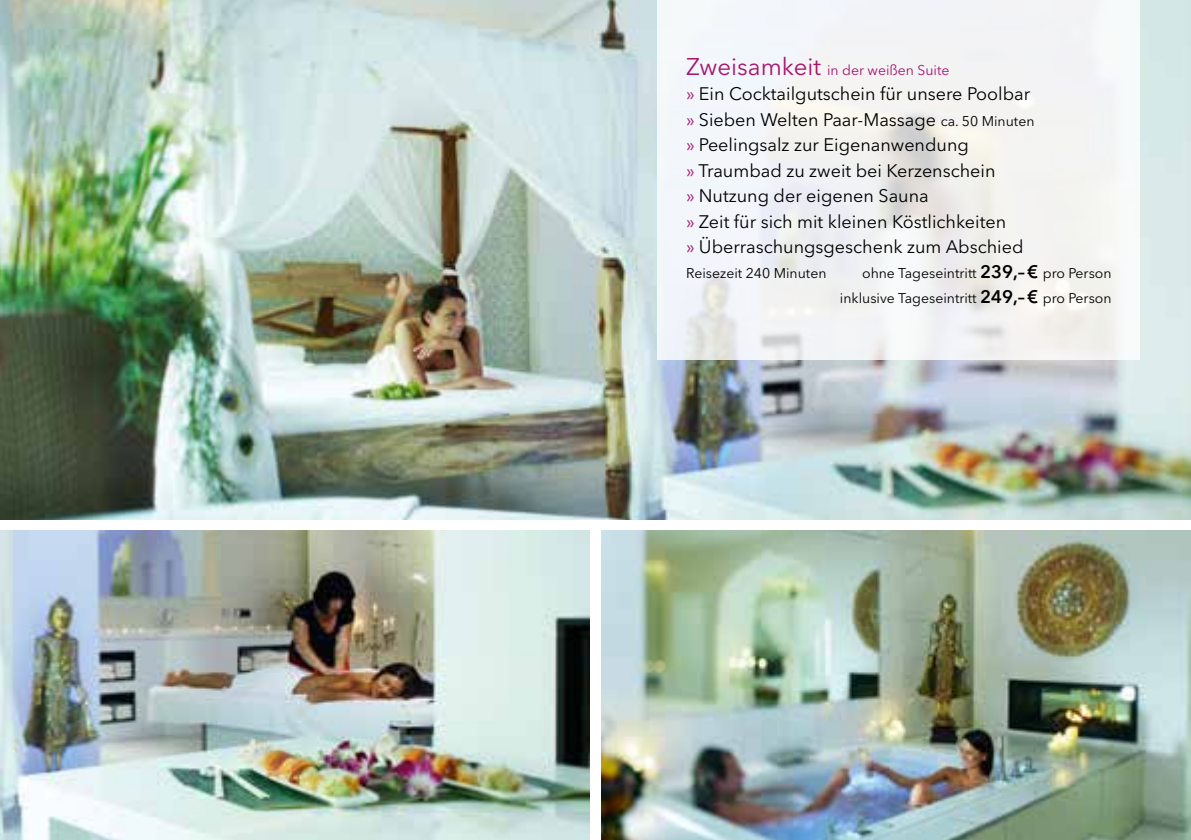
<style>
.page{position:relative;width:1191px;height:840px;background:#fff}
.page>*{position:absolute;margin:0;border:0;box-sizing:border-box;transform-origin:0 0}
.Preisliste{font:18px "Avenir Next LT Pro";color:#000}
.Preisliste-2{font:14px/24px "Avenir Next LT Pro";color:#000;text-align:right}
.Subheadline_7W{font:14px "Avenir Next LT Pro";color:#a6156f}
.s1{font-size:24px}
.s2{color:#a6156f}
.s3{font-size:14px}
.s4{font-weight:600;font-size:18px}
</style>
<div class="page">
<img style="left:0;top:0;width:1191px;height:519px">
<img style="left:0;top:530px;width:590px;height:309px">
<img style="left:601px;top:530px;width:590px;height:309px">
<svg style="left:658px;top:0;width:482px;height:359px;fill:#f3f4f4"></svg>
<p class="Subheadline_7W" style="left:686px;top:62px;width:265px"><span class="s1">Zweisamkeit</span> in der weißen Suite</p>
<p class="Preisliste" style="left:686px;top:83px;width:345px"><span class="s2">»</span> Ein Cocktailgutschein für unsere Poolbar</p>
<p class="Preisliste" style="left:686px;top:109px;width:350px"><span class="s2">»</span> Sieben Welten Paar-Massage <span class="s3">ca. 50 Minuten</span></p>
<p class="Preisliste" style="left:686px;top:134px;width:284px"><span class="s2">»</span> Peelingsalz zur Eigenanwendung</p>
<p class="Preisliste" style="left:686px;top:159px;width:311px"><span class="s2">»</span> Traumbad zu zweit bei Kerzenschein</p>
<p class="Preisliste" style="left:686px;top:185px;width:244px"><span class="s2">»</span> Nutzung der eigenen Sauna</p>
<p class="Preisliste" style="left:686px;top:210px;width:321px"><span class="s2">»</span> Zeit für sich mit kleinen Köstlichkeiten</p>
<p class="Preisliste" style="left:686px;top:236px;width:339px"><span class="s2">»</span> Überraschungsgeschenk zum Abschied</p>
<p class="Preisliste-2" style="left:686px;top:261px;width:142px">Reisezeit 240 Minuten</p>
<p class="Preisliste-2" style="left:840px;top:261px;width:273px">ohne Tageseintritt <span class="s4">239,–€</span> pro Person inklusive Tageseintritt <span class="s4">249,–€</span> pro Person</p>
</div>
